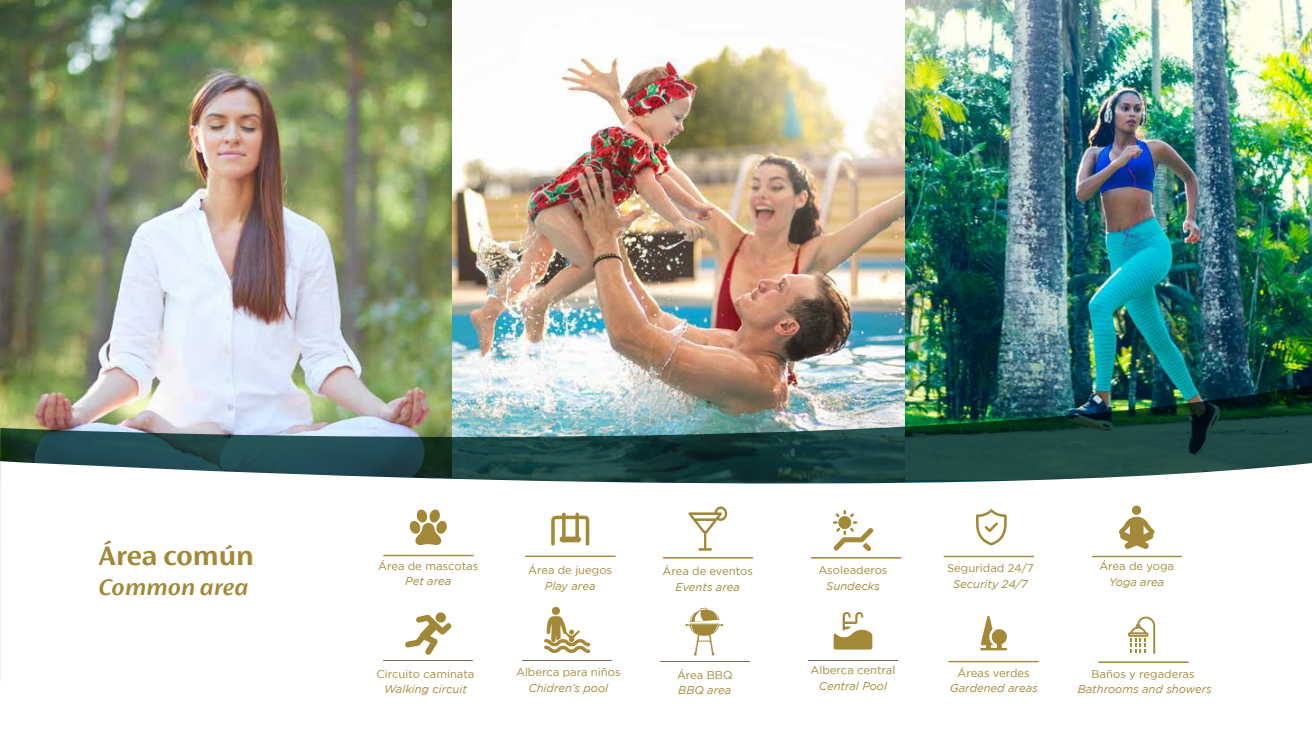
<style>
.page{position:relative;width:1312px;height:745px;background:#fff}
.page>*{position:absolute;margin:0;border:0;box-sizing:border-box;transform-origin:0 0}
.t1{font:700 29.5px "FS Siena";color:#a28838}
.t2{font:italic 600 25px "FS Siena";color:#a28838}
.t3{font:11.25px "Gotham";color:#a38938}
.t4{font:italic 11.25px "Gotham";color:#a38938}
</style>
<div class="page">
<img style="left:904px;top:0;width:407px;height:384px">
<img style="left:0;top:0;width:453px;height:384px">
<img style="left:453px;top:43px;width:451px;height:341px">
<img style="left:0;top:384px;width:1311px;height:77px">
<svg style="left:0;top:461px;width:1311px;height:219px"></svg>
<svg style="left:1127px;top:616px;width:27px;height:37px"></svg>
<hr style="left:522px;top:659px;width:90px;height:1px;background:#866c55">
<svg style="left:544px;top:606px;width:46px;height:47px"></svg>
<svg style="left:551px;top:512px;width:38px;height:33px"></svg>
<div style="left:1091px;top:556px;width:90px;height:1px;border:1px solid #a38938"></div>
<svg style="left:1118px;top:505px;width:36px;height:44px"></svg>
<div style="left:383px;top:555px;width:90px;height:1px;border:1px solid #a38938"></div>
<hr style="left:383px;top:660px;width:90px;height:1px;background:#866c55">
<svg style="left:409px;top:508px;width:38px;height:37px"></svg>
<svg style="left:405px;top:613px;width:47px;height:42px"></svg>
<hr style="left:660px;top:661px;width:89px;height:1px;background:#866c55">
<div style="left:662px;top:557px;width:90px;height:1px;border:1px solid #a38938"></div>
<svg style="left:688px;top:506px;width:39px;height:44px"></svg>
<svg style="left:685px;top:607px;width:38px;height:48px"></svg>
<hr style="left:808px;top:659px;width:89px;height:1px;background:#866c55">
<svg style="left:833px;top:611px;width:39px;height:38px"></svg>
<div style="left:810px;top:557px;width:90px;height:1px;border:1px solid #a38938"></div>
<svg style="left:832px;top:509px;width:41px;height:41px"></svg>
<div style="left:948px;top:661px;width:89px;height:1px;border:1px solid #a38938"></div>
<div style="left:943px;top:556px;width:90px;height:1px;border:1px solid #a38938"></div>
<svg style="left:979px;top:615px;width:28px;height:35px"></svg>
<svg style="left:975px;top:509px;width:31px;height:36px"></svg>
<h1 class="t1" style="left:98px;top:538px;width:157px">Área común</h1>
<h2 class="t2" style="left:98px;top:572px;width:152px">Common area</h2>
<p class="t3" style="left:378px;top:558px;width:102px">Área de mascotas</p>
<p class="t4" style="left:405px;top:573px;width:48px">Pet area</p>
<p class="t3" style="left:376px;top:666px;width:99px">Circuito caminata</p>
<p class="t4" style="left:384px;top:681px;width:84px">Walking circuit</p>
<p class="t3" style="left:528px;top:562px;width:86px">Área de juegos</p>
<p class="t4" style="left:545px;top:578px;width:52px">Play area</p>
<p class="t3" style="left:516px;top:664px;width:106px">Alberca para niños</p>
<p class="t4" style="left:528px;top:680px;width:81px">Chidren’s pool</p>
<p class="t3" style="left:662px;top:563px;width:92px">Área de eventos</p>
<p class="t4" style="left:675px;top:579px;width:66px">Events area</p>
<p class="t3" style="left:677px;top:667px;width:57px">Área BBQ</p>
<p class="t4" style="left:678px;top:682px;width:55px">BBQ area</p>
<p class="t3" style="left:818px;top:562px;width:71px">Asoleaderos</p>
<p class="t4" style="left:826px;top:578px;width:55px">Sundecks</p>
<p class="t3" style="left:810px;top:662px;width:86px">Alberca central</p>
<p class="t4" style="left:818px;top:678px;width:70px">Central Pool</p>
<p class="t3" style="left:946px;top:560px;width:88px">Seguridad 24/7</p>
<p class="t4" style="left:952px;top:576px;width:76px">Security 24/7</p>
<p class="t3" style="left:957px;top:665px;width:74px">Áreas verdes</p>
<p class="t4" style="left:949px;top:680px;width:89px">Gardened areas</p>
<p class="t3" style="left:1099px;top:559px;width:76px">Área de yoga</p>
<p class="t4" style="left:1108px;top:574px;width:57px">Yoga area</p>
<p class="t3" style="left:1091px;top:666px;width:105px">Baños y regaderas</p>
<p class="t4" style="left:1077px;top:681px;width:135px">Bathrooms and showers</p>
</div>
